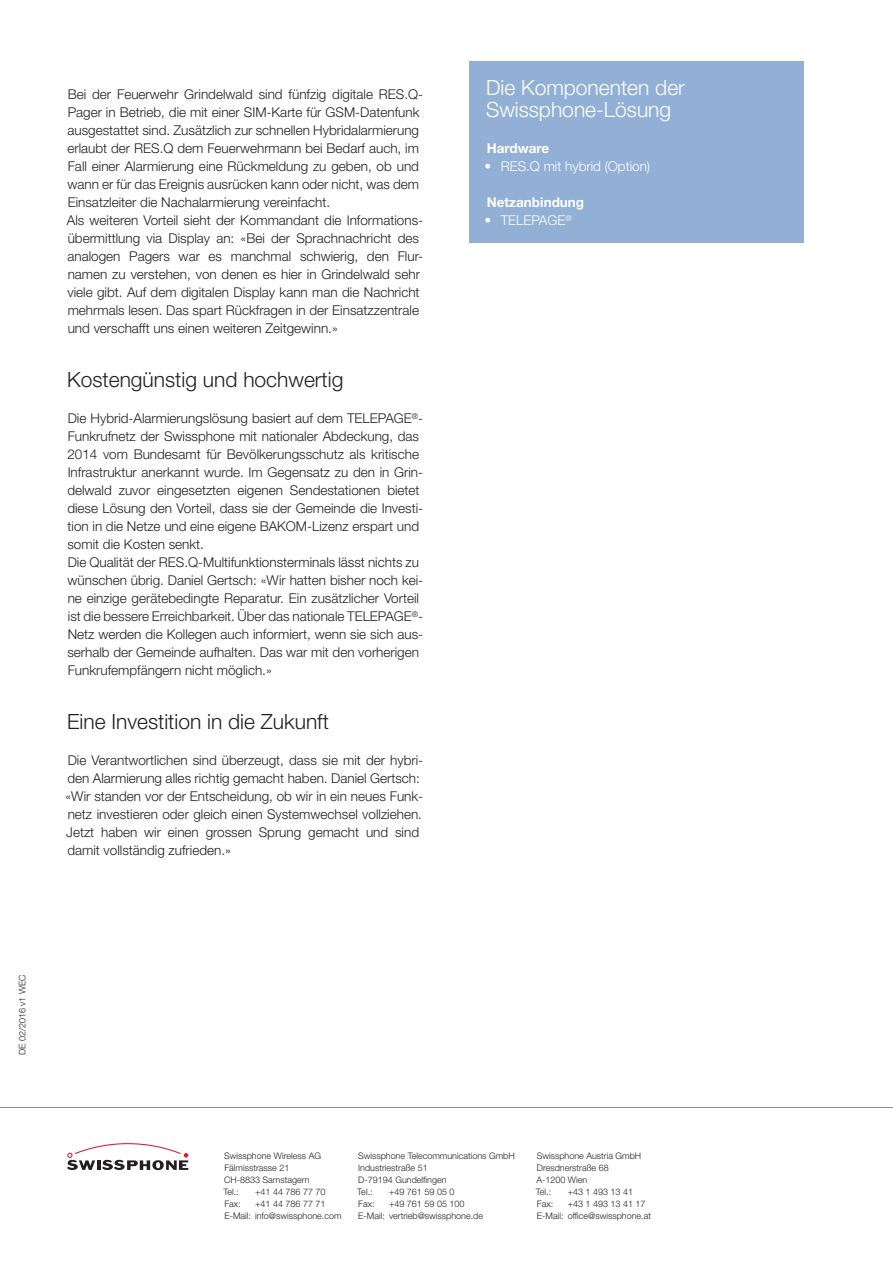
<style>
.page{position:relative;width:893px;height:1263px;background:#fff}
.page>*{position:absolute;margin:0;border:0;box-sizing:border-box;transform-origin:0 0}
.Lauftext__Flattersat{font:300 21px "Helvetica Neue LT Std";color:#231f20}
.Lauftext__Blocksatz{font:300 21px "Helvetica Neue LT Std";color:#fff}
.Lauftext__Flattersat-2{font:300 13.5px/18px "Helvetica Neue LT Std";color:#231f20}
.Lauftext__Blocksatz-2{font:300 13.5px "Helvetica Neue LT Std";color:#fff}
.Lauftext__Blocksatz-3{font:700 13.5px "Helvetica Neue LT Std";color:#fff}
.Lauftext__Tabelle{font:300 9px "Helvetica Neue LT Std";color:#231f20}
.Lauftext__Flattersat-3{font:300 9px "Helvetica Neue LT Std";color:#231f20}
</style>
<div class="page">
<svg style="left:67px;top:1143px;width:121px;height:27px"></svg>
<hr style="left:0;top:1107px;width:893px;height:1px;background:#94948b">
<div style="left:469px;top:62px;width:335px;height:181px;background:#92b0d5"></div>
<p class="Lauftext__Flattersat-2" style="left:67px;top:85px;width:357px">Bei der Feuerwehr Grindelwald sind fünfzig digitale RES.Q-Pager in Betrieb, die mit einer SIM-Karte für GSM-Datenfunk ausgestattet sind. Zusätzlich zur schnellen Hybridalarmierung erlaubt der RES.Q dem Feuerwehrmann bei Bedarf auch, im Fall einer Alarmierung eine Rückmeldung zu geben, ob und wann er für das Ereignis ausrücken kann oder nicht, was dem Einsatzleiter die Nachalarmierung vereinfacht.</p>
<p class="Lauftext__Flattersat-2" style="left:67px;top:211px;width:358px">Als weiteren Vorteil sieht der Kommandant die Informations&shy;übermittlung via Display an: «Bei der Sprachnachricht des analogen Pagers war es manchmal schwierig, den Flur&shy;namen zu verstehen, von denen es hier in Grindelwald sehr viele gibt. Auf dem digitalen Display kann man die Nachricht mehrmals lesen. Das spart Rückfragen in der Einsatzzentrale und verschafft uns einen weiteren Zeitgewinn.»</p>
<p class="Lauftext__Flattersat" style="left:67px;top:367px;width:278px">Kostengünstig und hochwertig</p>
<p class="Lauftext__Flattersat-2" style="left:67px;top:409px;width:357px">Die Hybrid-Alarmierungslösung basiert auf dem TELEPAGE<sup>®</sup>- Funkrufnetz der Swissphone mit nationaler Abdeckung, das 2014 vom Bundesamt für Bevölkerungsschutz als kritische Infrastruktur anerkannt wurde. Im Gegensatz zu den in Grin&shy;delwald zuvor eingesetzten eigenen Sendestationen bietet diese Lösung den Vorteil, dass sie der Gemeinde die Investi&shy;tion in die Netze und eine eigene BAKOM-Lizenz erspart und somit die Kosten senkt.</p>
<p class="Lauftext__Flattersat-2" style="left:67px;top:553px;width:357px">Die Qualität der RES.Q-Multifunktionsterminals lässt nichts zu wünschen übrig. Daniel Gertsch: «Wir hatten bisher noch kei&shy;ne einzige gerätebedingte Reparatur. Ein zusätzlicher Vorteil ist die bessere Erreichbarkeit. Über das nationale TELEPAGE<sup>®</sup>- Netz werden die Kollegen auch informiert, wenn sie sich aus&shy;serhalb der Gemeinde aufhalten. Das war mit den vorherigen Funkrufempfängern nicht möglich.»</p>
<p class="Lauftext__Flattersat" style="left:67px;top:709px;width:263px">Eine Investition in die Zukunft</p>
<p class="Lauftext__Flattersat-2" style="left:66px;top:751px;width:359px">Die Verantwortlichen sind überzeugt, dass sie mit der hybri&shy;den Alarmierung alles richtig gemacht haben. Daniel Gertsch: «Wir standen vor der Entscheidung, ob wir in ein neues Funk&shy;netz investieren oder gleich einen Systemwechsel vollziehen.<br>Jetzt haben wir einen grossen Sprung gemacht und sind damit vollständig zufrieden.»</p>
<p class="Lauftext__Blocksatz" style="left:486px;top:75px;width:200px">Die Komponenten der</p>
<p class="Lauftext__Blocksatz" style="left:486px;top:97px;width:187px">Swissphone-Lösung</p>
<p class="Lauftext__Blocksatz-3" style="left:487px;top:140px;width:64px">Hardware</p>
<p class="Lauftext__Blocksatz-2" style="left:484px;top:158px;width:167px">• RES.Q mit hybrid (Option)</p>
<p class="Lauftext__Blocksatz-3" style="left:487px;top:194px;width:99px">Netzanbindung</p>
<p class="Lauftext__Blocksatz-2" style="left:484px;top:212px;width:89px">• TELEPAGE<sup>®</sup></p>
<p class="Lauftext__Flattersat-3" style="left:17px;top:1055px;width:83px;rotate:-90deg">DE 02/2016 v1 WEC</p>
<p class="Lauftext__Tabelle" style="left:224px;top:1150px;width:98px">Swissphone Wireless AG</p>
<p class="Lauftext__Tabelle" style="left:224px;top:1162px;width:66px">Fälmisstrasse 21</p>
<p class="Lauftext__Tabelle" style="left:224px;top:1174px;width:87px">CH-8833 Samstagern</p>
<p class="Lauftext__Tabelle" style="left:223px;top:1186px;width:17px">Tel.:</p>
<p class="Lauftext__Tabelle" style="left:255px;top:1186px;width:72px">+41 44 786 77 70</p>
<p class="Lauftext__Tabelle" style="left:224px;top:1198px;width:18px">Fax:</p>
<p class="Lauftext__Tabelle" style="left:255px;top:1198px;width:72px">+41 44 786 77 71</p>
<p class="Lauftext__Tabelle" style="left:224px;top:1210px;width:119px">E-Mail: info@swissphone.com</p>
<p class="Lauftext__Tabelle" style="left:358px;top:1150px;width:158px">Swissphone Telecommunications GmbH</p>
<p class="Lauftext__Tabelle" style="left:358px;top:1162px;width:71px">Industriestraße 51</p>
<p class="Lauftext__Tabelle" style="left:358px;top:1174px;width:90px">D-79194 Gundelfingen</p>
<p class="Lauftext__Tabelle" style="left:357px;top:1186px;width:17px">Tel.:</p>
<p class="Lauftext__Tabelle" style="left:389px;top:1186px;width:67px">+49 761 59 05 0</p>
<p class="Lauftext__Tabelle" style="left:358px;top:1198px;width:18px">Fax:</p>
<p class="Lauftext__Tabelle" style="left:389px;top:1198px;width:77px">+49 761 59 05 100</p>
<p class="Lauftext__Tabelle" style="left:358px;top:1210px;width:126px">E-Mail: vertrieb@swissphone.de</p>
<p class="Lauftext__Tabelle" style="left:537px;top:1150px;width:106px">Swissphone Austria GmbH</p>
<p class="Lauftext__Tabelle" style="left:537px;top:1162px;width:73px">Dresdnerstraße 68</p>
<p class="Lauftext__Tabelle" style="left:536px;top:1174px;width:53px">A-1200 Wien</p>
<p class="Lauftext__Tabelle" style="left:536px;top:1186px;width:17px">Tel.:</p>
<p class="Lauftext__Tabelle" style="left:568px;top:1186px;width:67px">+43 1 493 13 41</p>
<p class="Lauftext__Tabelle" style="left:537px;top:1198px;width:18px">Fax:</p>
<p class="Lauftext__Tabelle" style="left:568px;top:1198px;width:79px">+43 1 493 13 41 17</p>
<p class="Lauftext__Tabelle" style="left:537px;top:1210px;width:116px">E-Mail: office@swissphone.at</p>
</div>
